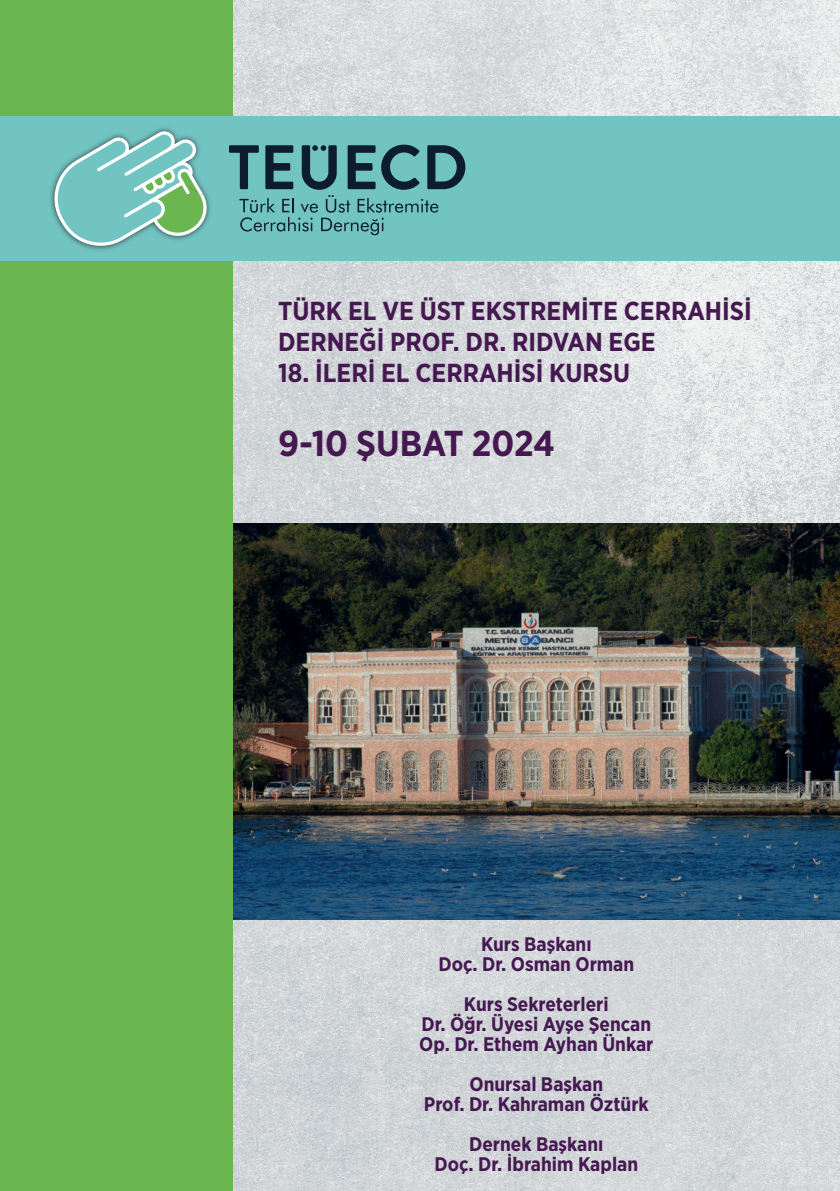
<style>
.page{position:relative;width:840px;height:1191px;background:#fff}
.page>*{position:absolute;margin:0;border:0;box-sizing:border-box;transform-origin:0 0}
.t1{font:700 36px "Gotham Narrow";color:#451851}
.t2{font:700 26px/31.2px "Gotham Narrow";color:#451851}
.t3{font:700 19.6px/20px "Gotham Narrow";color:#451851;text-align:center}
</style>
<div class="page">
<img style="left:232px;top:0;width:607px;height:1191px">
<img style="left:232px;top:523px;width:607px;height:396px">
<div style="left:0;top:0;width:232px;height:1191px;background:#6cb652"></div>
<div style="left:0;top:116px;width:839px;height:145px;background:#71c4c2"></div>
<svg style="left:229px;top:145px;width:236px;height:90px"></svg>
<svg style="left:50px;top:127px;width:159px;height:123px"></svg>
<h2 class="t2" style="left:278px;top:294px;width:475px">TÜRK EL VE ÜST EKSTREMİTE CERRAHİSİ<br>DERNEĞİ PROF. DR. RIDVAN EGE</h2>
<h2 class="t2" style="left:278px;top:357px;width:353px">18. İLERİ EL CERRAHİSİ KURSU</h2>
<h1 class="t1" style="left:278px;top:420px;width:278px">9-10 ŞUBAT 2024</h1>
<p class="t3" style="left:438px;top:934px;width:197px">Kurs Başkanı<br>Doç. Dr. Osman Orman</p>
<p class="t3" style="left:419px;top:994px;width:235px">Kurs Sekreterleri<br>Dr. Öğr. Üyesi Ayşe Şencan<br>Op. Dr. Ethem Ayhan Ünkar</p>
<p class="t3" style="left:423px;top:1074px;width:226px">Onursal Başkan<br>Prof. Dr. Kahraman Öztürk</p>
<p class="t3" style="left:434px;top:1134px;width:205px">Dernek Başkanı<br>Doç. Dr. İbrahim Kaplan</p>
</div>
